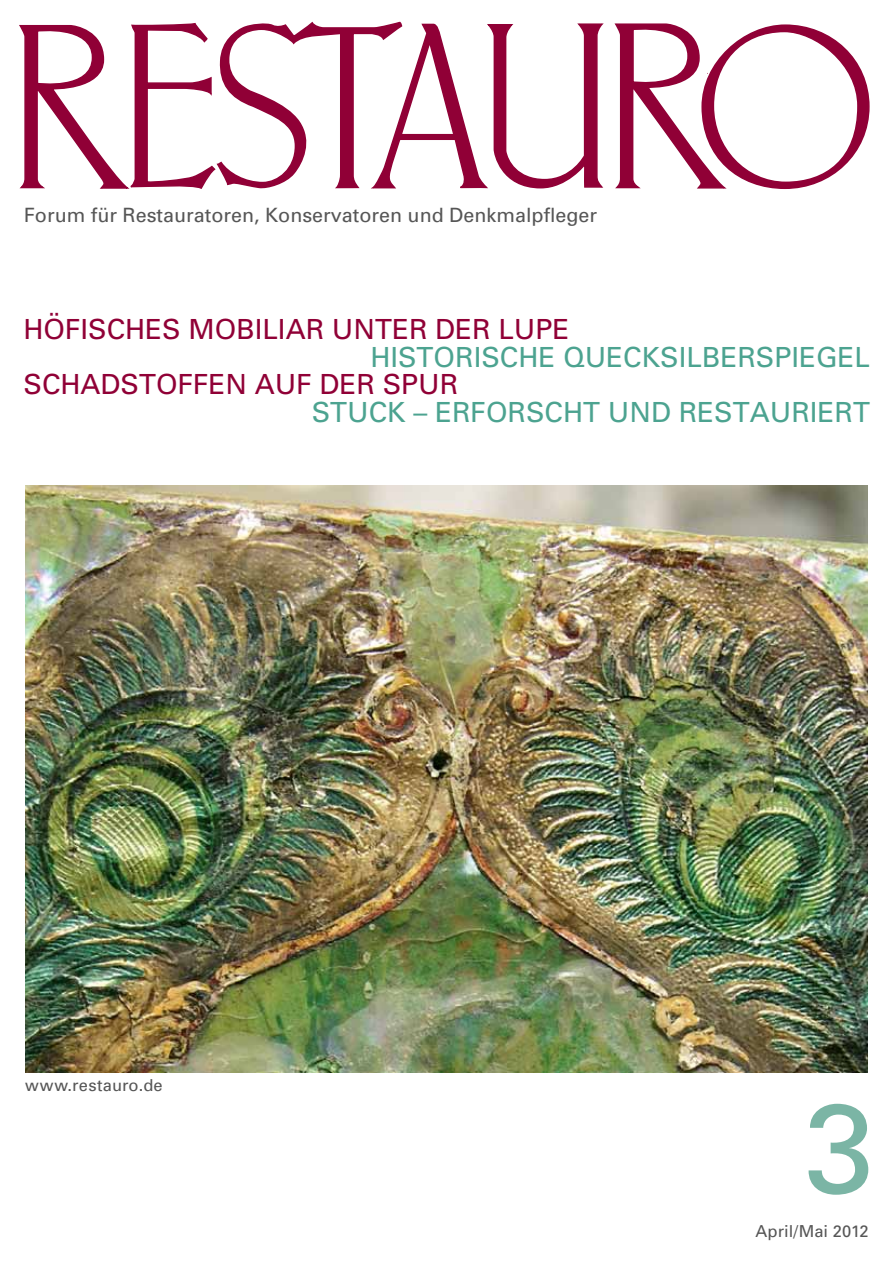
<style>
.page{position:relative;width:893px;height:1263px;background:#fff}
.page>*{position:absolute;margin:0;border:0;box-sizing:border-box;transform-origin:0 0}
.t1{font:126px "Univers";color:#7bb5a5}
.t2{font:27.75px "Univers";color:#4ca390}
.t3{font:27.75px "Univers";color:#900036}
.t4{font:19.65px "Univers";color:#565656}
.t5{font:16.5px "Univers";letter-spacing:.005em;color:#565656}
</style>
<div class="page">
<svg style="left:19px;top:22px;width:585px;height:167px"></svg>
<svg style="left:614px;top:23px;width:256px;height:166px"></svg>
<img style="left:25px;top:485px;width:842px;height:587px">
<p class="t4" style="left:24px;top:203px;width:575px">FORUM FÜR RESTAURATOREN, KONSERVATOREN UND DENKMALPFLEGER</p>
<p class="t3" style="left:23px;top:312px;width:547px">HÖFISCHES MOBILIAR UNTER DER LU PE</p>
<p class="t2" style="left:370px;top:339px;width:501px">HISTORISCHE QUECKSILBERSPIEGEL</p>
<p class="t3" style="left:23px;top:367px;width:57px">SCHAD</p>
<p class="t3" style="left:121px;top:367px;width:154px">STOFFEN AUF</p>
<p class="t3" style="left:320px;top:367px;width:118px">DER SPUR</p>
<p class="t2" style="left:312px;top:395px;width:459px">STUCK – ERFORSCHT U ND RESTAUR</p>
<p class="t2" style="left:810px;top:395px;width:62px">IERT</p>
<p class="t5" style="left:25px;top:1075px;width:139px">WWW.RESTAURO.DE</p>
<h1 class="t1" style="left:804px;top:1070px;width:72px">3</h1>
<p class="t5" style="left:755px;top:1221px;width:115px">APRIL/MAI 2012</p>
</div>
